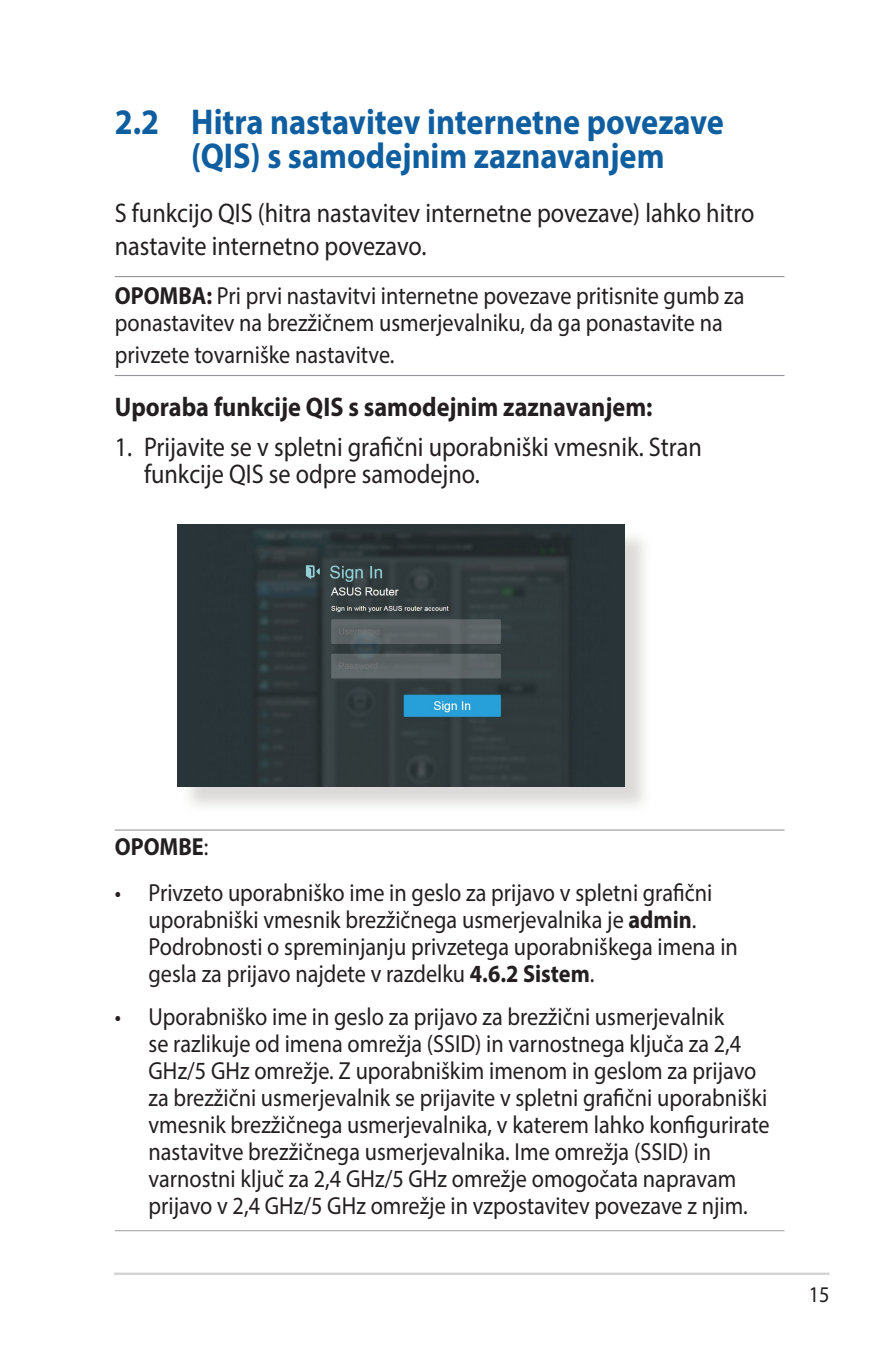
<style>
.page{position:relative;width:893px;height:1346px;background:#fff}
.page>*{position:absolute;margin:0;border:0;box-sizing:border-box;transform-origin:0 0}
.WL_Header_1{font:700 36px/33.8px "Myriad Pro";color:#0f5ea0;text-align:center;scale:.9 1}
.WL_Body_Text{font:27px/32.4px "Myriad Pro";color:#231f20;scale:.9 1}
.WL_Body_Text_-_List{font:27px/27px "Myriad Pro";color:#231f20;scale:.9 1}
.WL_Body_Text_-_List-2{font:700 27px "Myriad Pro";color:#231f20;scale:.9 1}
.WL_Message_List_3{font:24.75px/27px "Myriad Pro";color:#231f20;scale:.9 1}
.WL_Message_List_2{font:24.75px/27px "Myriad Pro";color:#231f20;scale:.9 1}
.WL_Message{font:24.75px/27px "Myriad Pro";color:#231f20;scale:.9 1}
.WL_Message_List_1{font:700 24.75px "Myriad Pro";color:#231f20;scale:.9 1}
.t1{font:22.5px "Myriad Pro";color:#231f20;scale:.9 1}
.s1{font-weight:700}
.s2{font-weight:400}
</style>
<div class="page">
<hr style="left:114px;top:1272px;width:715px;height:3px;background:#d1d2d4">
<hr style="left:115px;top:276px;width:669px;height:1px;background:#939598">
<hr style="left:115px;top:375px;width:669px;height:1px;background:#939598">
<div style="left:181px;top:528px;width:471px;height:287px;background:#cfcecb;opacity:.75"></div>
<img style="left:177px;top:525px;width:447px;height:261px">
<hr style="left:115px;top:829px;width:669px;height:1px;background:#939598">
<hr style="left:115px;top:1230px;width:669px;height:1px;background:#a8a9ad">
<p class="WL_Header_1" style="left:115px;top:104px;width:678px">2.2 Hitra nastavitev internetne povezave (QIS) s samodejnim zaznavanjem</p>
<p class="WL_Body_Text" style="left:115px;top:197px;width:712px">S funkcijo QIS (hitra nastavitev internetne povezave) lahko hitro nastavite internetno povezavo.</p>
<p class="WL_Message" style="left:115px;top:282px;width:701px"><span class="s1">OPOMBA:</span> Pri prvi nastavitvi internetne povezave pritisnite gumb za ponastavitev na brezžičnem usmerjevalniku, da ga ponastavite na</p>
<p class="WL_Message" style="left:115px;top:341px;width:312px">privzete tovarniške nastavitve.</p>
<p class="WL_Body_Text_-_List-2" style="left:115px;top:389px;width:599px">Uporaba funkcije QIS s samodejnim zaznavanjem:</p>
<p class="WL_Body_Text_-_List" style="left:144px;top:433px;width:621px;text-indent:-29px">1. Prijavite se v spletni grafični uporabniški vmesnik. Stran funkcije QIS se odpre samodejno.</p>
<p class="WL_Message_List_1" style="left:115px;top:831px;width:106px">OPOMBE<span class="s2">:</span></p>
<p class="WL_Message_List_2" style="left:149px;top:879px;width:656px;text-indent:-34px">• Privzeto uporabniško ime in geslo za prijavo v spletni grafični uporabniški vmesnik brezžičnega usmerjevalnika je <span class="s1">admin</span>.<br>Podrobnosti o spreminjanju privzetega uporabniškega imena in gesla za prijavo najdete v razdelku <span class="s1">4.6.2 Sistem</span>.</p>
<p class="WL_Message_List_3" style="left:149px;top:1003px;width:692px;text-indent:-34px">• Uporabniško ime in geslo za prijavo za brezžični usmerjevalnik<br>se razlikuje od imena omrežja (SSID) in varnostnega ključa za 2,4<br>GHz/5 GHz omrežje. Z uporabniškim imenom in geslom za prijavo za brezžični usmerjevalnik se prijavite v spletni grafični uporabniški vmesnik brezžičnega usmerjevalnika, v katerem lahko konfigurirate nastavitve brezžičnega usmerjevalnika. Ime omrežja (SSID) in varnostni ključ za 2,4 GHz/5 GHz omrežje omogočata napravam prijavo v 2,4 GHz/5 GHz omrežje in vzpostavitev povezave z njim.</p>
<p class="t1" style="left:809px;top:1281px;width:25px">15</p>
</div>
